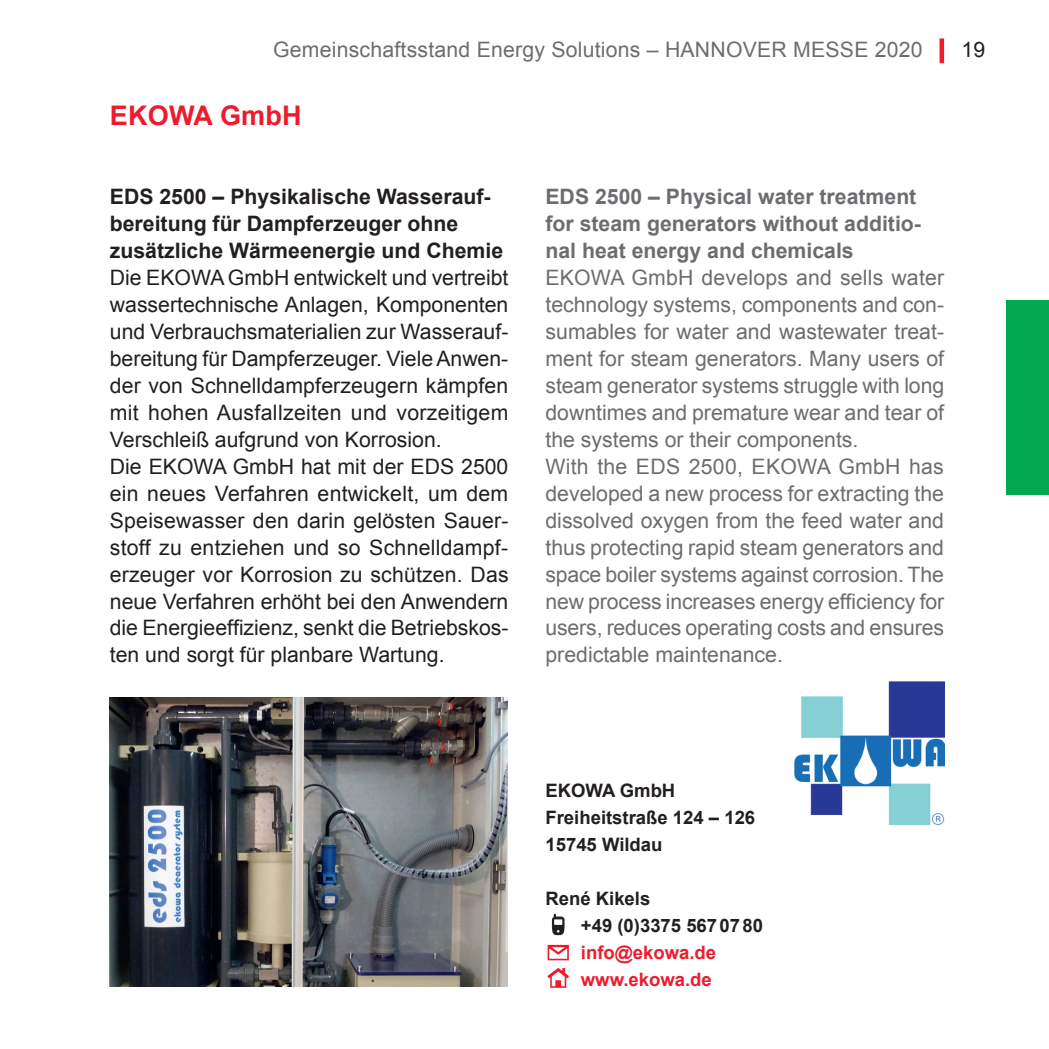
<style>
.page{position:relative;width:1049px;height:1049px;background:#fff}
.page>*{position:absolute;margin:0;border:0;box-sizing:border-box;transform-origin:0 0}
.t1{font:700 27px "Arial";letter-spacing:.01em;color:#ee1b2d}
.t2{font:21.25px/27px "Arial";color:#6c6d70}
.t3{font:21.25px/27px "Arial";color:#231f20}
.t4{font:700 21.25px/27px "Arial";color:#231f20}
.t5{font:700 21.25px/27px "Arial";color:#6c6d70}
.t6{font:700 18.5px/27px "Arial";color:#231f20}
.t7{font:700 18.5px/27px "Arial";color:#ee1b2d}
</style>
<div class="page">
<img style="left:939px;top:38px;width:6px;height:26px">
<div style="left:939px;top:38px;width:5px;height:25px;background:#ee1b2d"></div>
<div style="left:1006px;top:300px;width:43px;height:195px;background:#00a94e"></div>
<svg style="left:552px;top:914px;width:12px;height:21px"></svg>
<svg style="left:548px;top:945px;width:21px;height:15px"></svg>
<svg style="left:547px;top:968px;width:22px;height:20px"></svg>
<img style="left:110px;top:697px;width:398px;height:289px">
<img style="left:794px;top:682px;width:150px;height:143px">
<p class="t2" style="left:273px;top:37px;width:651px">Gemeinschaftsstand Energy Solutions – HANNOVER MESSE 2020</p>
<p class="t3" style="left:961px;top:37px;width:25px">19</p>
<p class="t1" style="left:110px;top:97px;width:193px">EKOWA GmbH</p>
<p class="t4" style="left:110px;top:184px;width:395px">EDS 2500 – Physikalische Wasserauf&shy;bereitung für Dampferzeuger ohne zusätzliche Wärmeenergie und Chemie</p>
<p class="t3" style="left:110px;top:264px;width:400px">Die EKOWA GmbH entwickelt und vertreibt wassertechnische Anlagen, Komponenten und Verbrauchsmaterialien zur Wasserauf&shy;bereitung für Dampferzeuger. Viele Anwen&shy;der von Schnelldampferzeugern kämpfen mit hohen Ausfallzeiten und vorzeitigem Verschleiß aufgrund von Korrosion.<br>Die EKOWA GmbH hat mit der EDS 2500 ein neues Verfahren entwickelt, um dem Speisewasser den darin gelösten Sauer&shy;stoff zu entziehen und so Schnelldampf&shy;erzeuger vor Korrosion zu schützen. Das neue Verfahren erhöht bei den Anwendern die Energieeffizienz, senkt die Betriebskos&shy;ten und sorgt für planbare Wartung.</p>
<p class="t5" style="left:545px;top:184px;width:377px">EDS 2500 – Physical water treatment for steam generators without additio&shy;nal heat energy and chemicals</p>
<p class="t2" style="left:545px;top:264px;width:400px">EKOWA GmbH develops and sells water technology systems, components and con&shy;sumables for water and wastewater treat&shy;ment for steam generators. Many users of steam generator systems struggle with long downtimes and premature wear and tear of the systems or their components.<br>With the EDS 2500, EKOWA GmbH has deve loped a new process for extracting the dissolved oxygen from the feed water and thus protecting rapid steam generators and space boiler systems against corrosion. The new process increases energy efficiency for users, reduces operating costs and ensures predictable maintenance.</p>
<p class="t6" style="left:545px;top:778px;width:211px">EKOWA GmbH<br>Freiheitstraße 124 – 126<br>15745 Wildau</p>
<p class="t6" style="left:581px;top:886px;width:184px;text-indent:-35px">René Kikels<br>+49 (0)3375 567 07 80</p>
<p class="t7" style="left:581px;top:940px;width:137px">info@ekowa.de www.ekowa.de</p>
</div>
